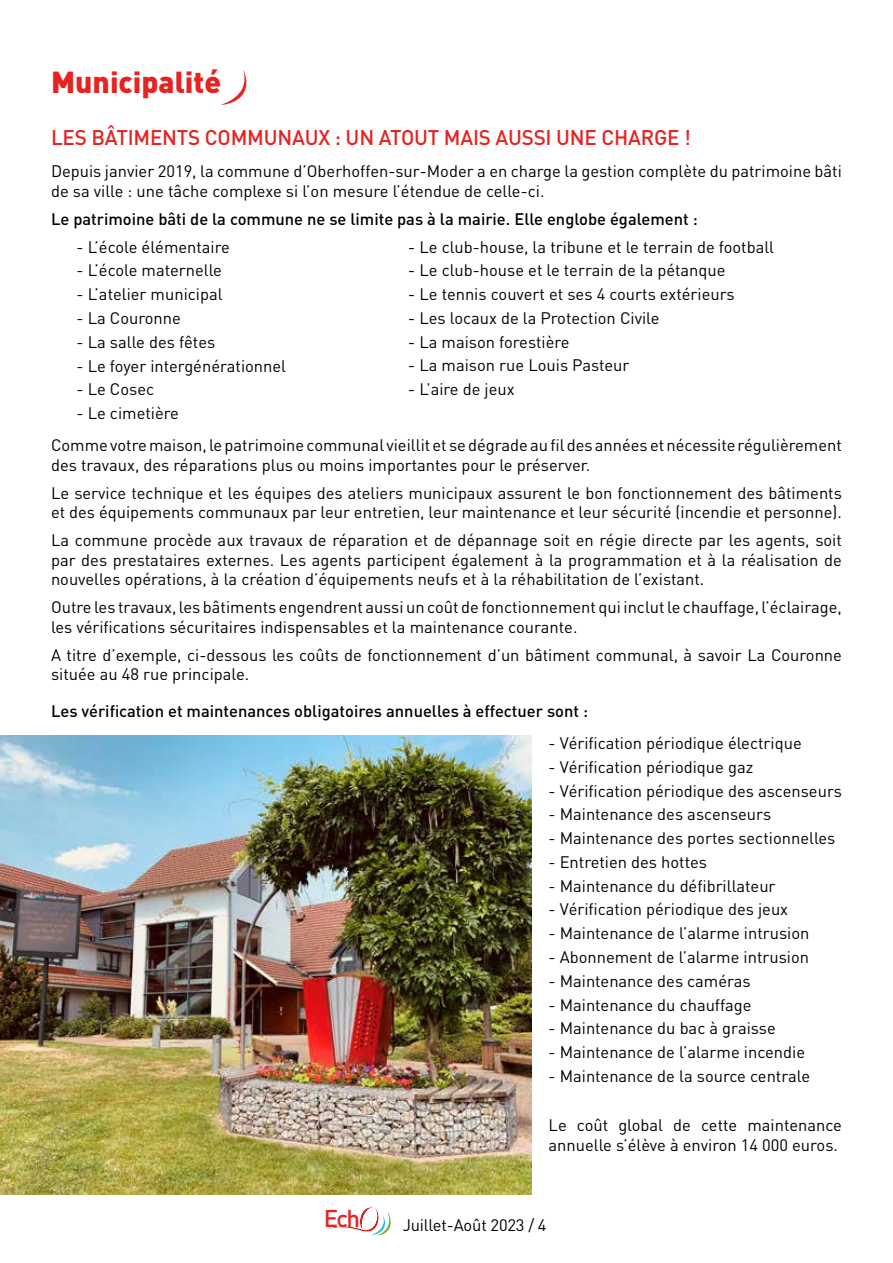
<style>
.page{position:relative;width:893px;height:1263px;background:#fff}
.page>*{position:absolute;margin:0;border:0;box-sizing:border-box;transform-origin:0 0}
.t1{font:900 30px "DIN";color:#e52321}
.t2{font:500 24px "DIN";color:#e52421}
.t3{font:500 21px "DIN";letter-spacing:-.01em;color:#e52321}
.t4{font:16.5px/19.5px "DIN";color:#000}
.t5{font:500 16.5px "DIN";color:#000}
</style>
<div class="page">
<svg style="left:221px;top:70px;width:26px;height:35px"></svg>
<img style="left:0;top:736px;width:531px;height:459px">
<svg style="left:328px;top:1207px;width:63px;height:29px"></svg>
<h1 class="t1" style="left:51px;top:69px;width:172px">Municipalité</h1>
<p class="t3" style="left:51px;top:128px;width:641px">LES BÂTIMENTS COMMUNAUX : UN ATOUT MAIS AUSSI UNE CHARGE !</p>
<p class="t4" style="left:51px;top:163px;width:792px">Depuis janvier 2019, la commune d’Oberhoffen-sur-Moder a en charge la gestion complète du patrimoine bâti de sa ville : une tâche complexe si l’on mesure l’étendue de celle-ci.</p>
<p class="t5" style="left:51px;top:211px;width:648px">Le patrimoine bâti de la commune ne se limite pas à la mairie. Elle englobe également :</p>
<p class="t4" style="left:77px;top:238px;width:155px">- L’école élémentaire</p>
<p class="t4" style="left:77px;top:262px;width:147px">- L’école maternelle</p>
<p class="t4" style="left:77px;top:286px;width:148px">- L’atelier municipal</p>
<p class="t4" style="left:77px;top:309px;width:106px">- La Couronne</p>
<p class="t4" style="left:77px;top:333px;width:140px">- La salle des fêtes</p>
<p class="t4" style="left:77px;top:357px;width:211px">- Le foyer intergénérationnel</p>
<p class="t4" style="left:77px;top:381px;width:79px">- Le Cosec</p>
<p class="t4" style="left:51px;top:398px;width:792px;line-height:32.2px;text-indent:26px">- Le cimetière<br>Comme votre maison, le patrimoine communal vieillit et se dégrade au fil des années et nécessite régulièrement</p>
<p class="t4" style="left:51px;top:452px;width:792px;line-height:28px">des travaux, des réparations plus ou moins importantes pour le préserver.<br>Le service technique et les équipes des ateliers municipaux assurent le bon fonctionnement des bâtiments</p>
<p class="t4" style="left:51px;top:499px;width:792px;line-height:28px">et des équipements communaux par leur entretien, leur maintenance et leur sécurité (incendie et personne).<br>La commune procède aux travaux de réparation et de dépannage soit en régie directe par les agents, soit</p>
<p class="t4" style="left:51px;top:551px;width:792px">par des prestataires externes. Les agents participent également à la programmation et à la réalisation de nouvelles opérations, à la création d’équipements neufs et à la réhabilitation de l’existant.</p>
<p class="t4" style="left:51px;top:599px;width:792px">Outre les travaux, les bâtiments engendrent aussi un coût de fonctionnement qui inclut le chauffage, l’éclairage, les vérifications sécuritaires indispensables et la maintenance courante.</p>
<p class="t4" style="left:51px;top:646px;width:792px">A titre d’exemple, ci-dessous les coûts de fonctionnement d’un bâtiment communal, à savoir La Couronne située au 48 rue principale.</p>
<p class="t5" style="left:51px;top:703px;width:539px">Les vérification et maintenances obligatoires annuelles à effectuer sont :</p>
<p class="t4" style="left:548px;top:734px;width:255px">- Vérification périodique électrique</p>
<p class="t4" style="left:548px;top:758px;width:206px">- Vérification périodique gaz</p>
<p class="t4" style="left:548px;top:782px;width:295px">- Vérification périodique des ascenseurs</p>
<p class="t4" style="left:548px;top:806px;width:224px">- Maintenance des ascenseurs</p>
<p class="t4" style="left:548px;top:830px;width:288px">- Maintenance des portes sectionnelles</p>
<p class="t4" style="left:548px;top:853px;width:160px">- Entretien des hottes</p>
<p class="t4" style="left:548px;top:877px;width:229px">- Maintenance du défibrillateur</p>
<p class="t4" style="left:548px;top:901px;width:241px">- Vérification périodique des jeux</p>
<p class="t4" style="left:548px;top:925px;width:262px">- Maintenance de l’alarme intrusion</p>
<p class="t4" style="left:548px;top:948px;width:262px">- Abonnement de l’alarme intrusion</p>
<p class="t4" style="left:548px;top:972px;width:204px">- Maintenance des caméras</p>
<p class="t4" style="left:548px;top:996px;width:204px">- Maintenance du chauffage</p>
<p class="t4" style="left:548px;top:1020px;width:229px">- Maintenance du bac à graisse</p>
<p class="t4" style="left:548px;top:1043px;width:258px">- Maintenance de l’alarme incendie</p>
<p class="t4" style="left:548px;top:1067px;width:263px">- Maintenance de la source centrale</p>
<p class="t4" style="left:548px;top:1116px;width:295px">Le coût global de cette maintenance annuelle s’élève à environ 14 000 euros.</p>
<p class="t4" style="left:408px;top:238px;width:367px">- Le club-house, la tribune et le terrain de football</p>
<p class="t4" style="left:408px;top:262px;width:319px">- Le club-house et le terrain de la pétanque</p>
<p class="t4" style="left:408px;top:286px;width:328px">- Le tennis couvert et ses 4 courts extérieurs</p>
<p class="t4" style="left:408px;top:309px;width:253px">- Les locaux de la Protection Civile</p>
<p class="t4" style="left:408px;top:333px;width:163px">- La maison forestière</p>
<p class="t4" style="left:408px;top:357px;width:223px">- La maison rue Louis Pasteur</p>
<p class="t4" style="left:408px;top:381px;width:108px">- L’aire de jeux</p>
<h2 class="t2" style="left:324px;top:1205px;width:38px">Ech</h2>
<p class="t4" style="left:403px;top:1216px;width:145px">Juillet-Août 2023 / 4</p>
</div>
